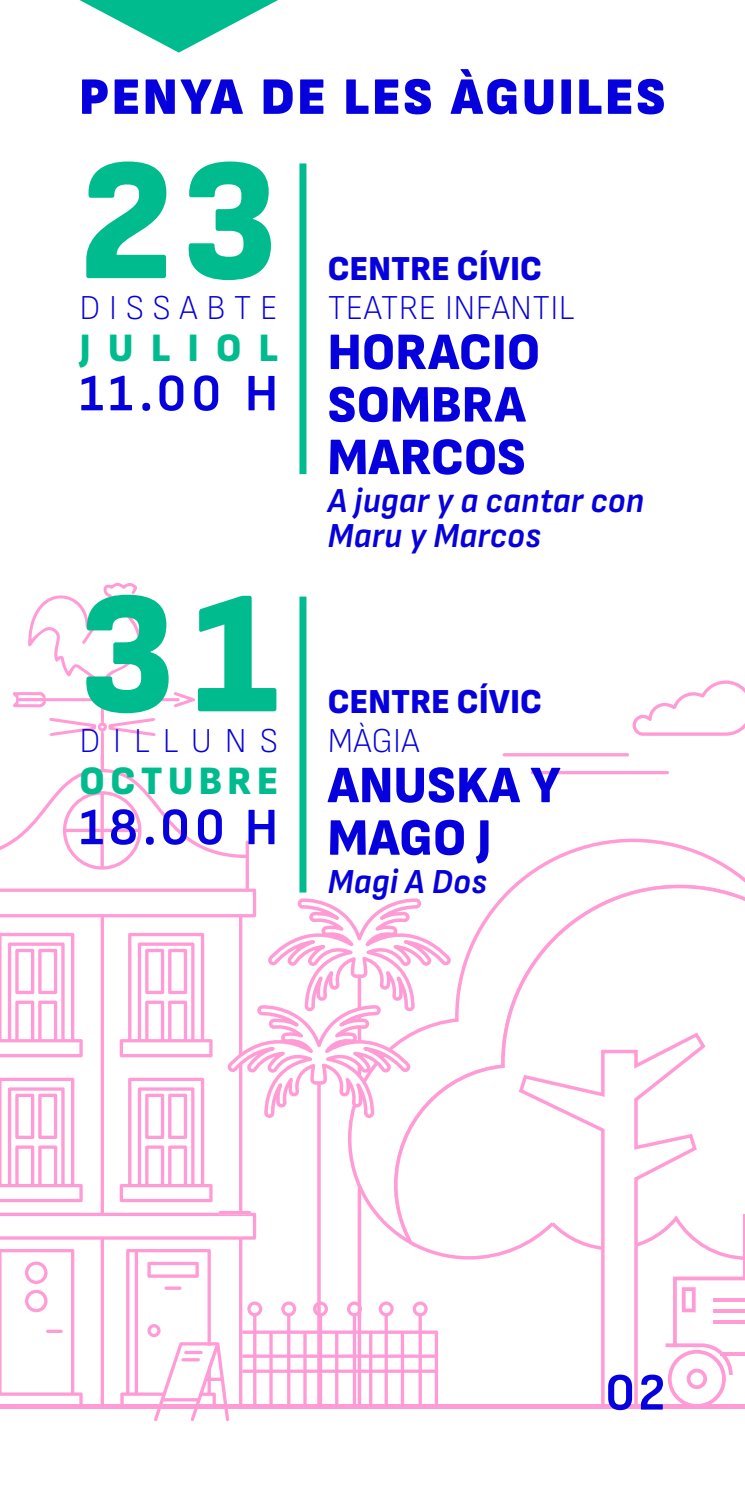
<style>
.page{position:relative;width:745px;height:1489px;background:#fff}
.page>*{position:absolute;margin:0;border:0;box-sizing:border-box;transform-origin:0 0}
.t1{font:900 175px "Attractive Semi Cond";color:#00bb8d}
.t2{font:900 52.5px/52.5px "Attractive Semi Cond";letter-spacing:.01em;color:#0600dd}
.t3{font:800 52.5px "Attractive Semi Cond";letter-spacing:.06em;color:#0600dd}
.t4{font:700 52.5px "Attractive Semi Cond";letter-spacing:.1em;color:#0600dd}
.t5{font:900 40.25px "Attractive Semi Cond";letter-spacing:.14em;color:#00bb8d}
.t6{font:italic 700 35px/35px "Attractive Semi Cond";letter-spacing:.01em;color:#0600dd}
.t7{font:900 35px "Attractive Semi Cond";letter-spacing:.01em;color:#0600dd}
.t8{font:300 35px "Attractive Semi Cond";letter-spacing:.01em;color:#0600dd}
.t9{font:300 35px "Attractive Semi Cond";letter-spacing:.25em;color:#0600dd}
.t10{font:300 35px "Attractive Semi Cond";letter-spacing:.37em;color:#0600dd}
</style>
<div class="page">
<svg style="left:357px;top:1251px;width:4px;height:50px"></svg>
<svg style="left:348px;top:838px;width:396px;height:413px"></svg>
<svg style="left:392px;top:883px;width:352px;height:377px"></svg>
<svg style="left:516px;top:1030px;width:191px;height:379px"></svg>
<hr style="left:0;top:1404px;width:744px;height:4px;background:#ff9cd6">
<hr style="left:530px;top:771px;width:138px;height:3px;background:#ff9cd6;border-radius:2px">
<hr style="left:502px;top:753px;width:126px;height:3px;background:#ff9cd6;border-radius:2px">
<svg style="left:632px;top:680px;width:112px;height:55px"></svg>
<svg style="left:256px;top:1301px;width:182px;height:103px"></svg>
<svg style="left:0;top:765px;width:256px;height:639px"></svg>
<svg style="left:147px;top:1323px;width:82px;height:97px"></svg>
<svg style="left:665px;top:1276px;width:79px;height:128px"></svg>
<svg style="left:712px;top:1297px;width:32px;height:4px"></svg>
<svg style="left:712px;top:1308px;width:32px;height:4px"></svg>
<hr style="left:712px;top:1320px;width:32px;height:4px;background:#ff9cd6">
<hr style="left:742px;top:1214px;width:2px;height:66px;background:#ff9cd6">
<hr style="left:317px;top:1083px;width:3px;height:322px;background:#ff9cd6">
<svg style="left:224px;top:896px;width:230px;height:223px"></svg>
<svg style="left:13px;top:583px;width:182px;height:182px"></svg>
<div style="left:299px;top:163px;width:7px;height:311px;background:#00bb8d"></div>
<div style="left:299px;top:596px;width:7px;height:296px;background:#00bb8d"></div>
<svg style="left:79px;top:0;width:199px;height:53px"></svg>
<h2 class="t3" style="left:79px;top:62px;width:587px">PENYA DE LES ÀGUILES</h2>
<h1 class="t1" style="left:79px;top:110px;width:200px">23</h1>
<p class="t9" style="left:79px;top:288px;width:200px">DISSABTE</p>
<p class="t5" style="left:79px;top:322px;width:200px">JULIOL</p>
<h2 class="t4" style="left:79px;top:362px;width:200px">11.00 H</h2>
<h1 class="t1" style="left:79px;top:543px;width:200px">31</h1>
<p class="t10" style="left:79px;top:720px;width:200px">DILLUNS</p>
<p class="t5" style="left:79px;top:755px;width:200px">OCTUBRE</p>
<h2 class="t4" style="left:79px;top:796px;width:200px">18.00 H</h2>
<p class="t7" style="left:327px;top:246px;width:215px">CENTRE CÍVIC</p>
<p class="t8" style="left:327px;top:288px;width:248px">TEATRE INFANTIL</p>
<h2 class="t2" style="left:327px;top:325px;width:213px">HORACIO<br>SOMBRA<br>MARCOS</h2>
<p class="t6" style="left:327px;top:482px;width:317px">A jugar y a cantar con<br>Maru y Marcos</p>
<p class="t7" style="left:327px;top:679px;width:215px">CENTRE CÍVIC</p>
<p class="t8" style="left:327px;top:721px;width:93px">MÀGIA</p>
<h2 class="t2" style="left:327px;top:757px;width:234px">ANUSKA Y<br>MAGO J</h2>
<p class="t6" style="left:327px;top:863px;width:160px">Magi A Dos</p>
<h2 class="t4" style="left:605px;top:1361px;width:62px">02</h2>
</div>
